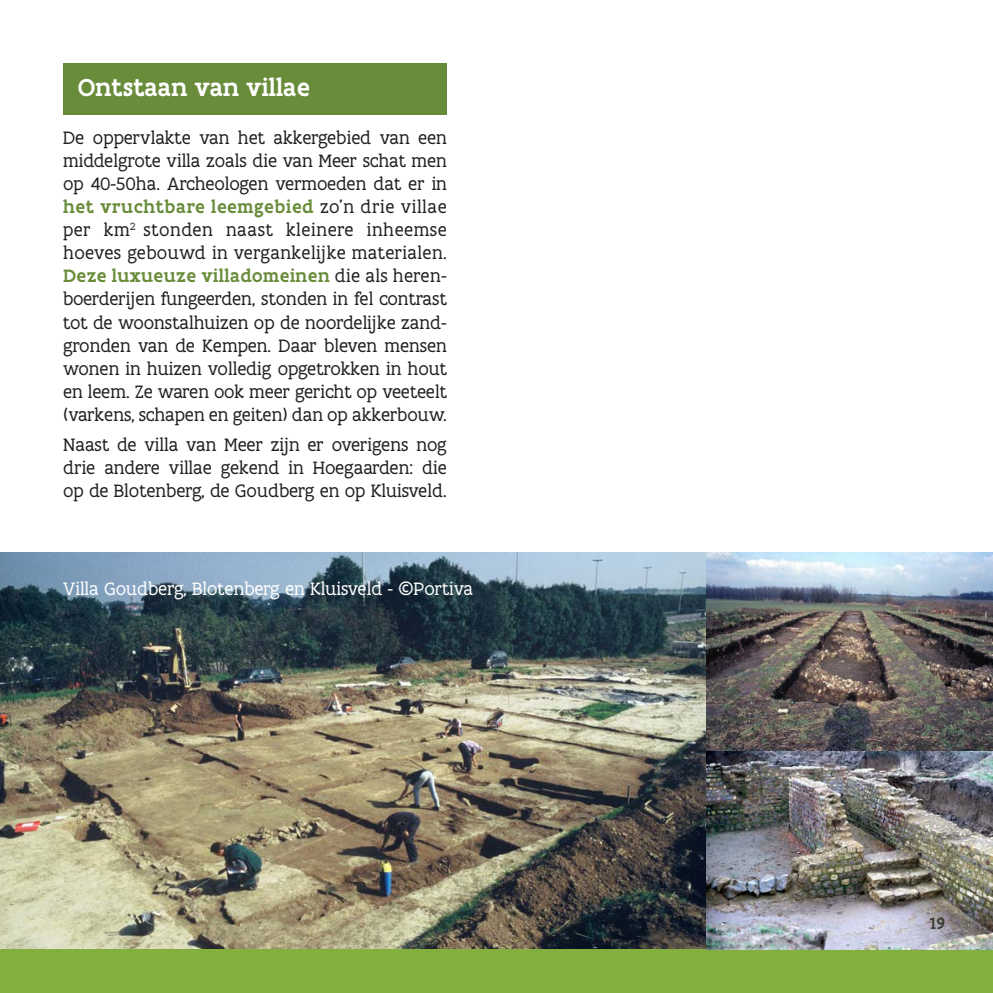
<style>
.page{position:relative;width:993px;height:993px;background:#fff}
.page>*{position:absolute;margin:0;border:0;box-sizing:border-box;transform-origin:0 0}
.t1{font:500 26.25px "Flanders Art Serif";color:#fff}
.t2{font:19.25px/23.1px "Flanders Art Serif";color:#231f20;text-align:justify}
.t3{font:19.25px "Flanders Art Serif";color:#fff}
.t4{font:500 17.5px "Flanders Art Serif";color:#383c32}
.s1{font-weight:500;color:#698c3a}
</style>
<div class="page">
<img style="left:0;top:552px;width:706px;height:397px">
<div style="left:0;top:949px;width:992px;height:43px;background:#83af3f"></div>
<div style="left:63px;top:63px;width:383px;height:51px;background:#698c3a"></div>
<img style="left:706px;top:750px;width:286px;height:199px">
<img style="left:706px;top:552px;width:286px;height:198px">
<p class="t1" style="left:78px;top:71px;width:234px">Ontstaan van villae</p>
<p class="t2" style="left:63px;top:126px;width:385px">De oppervlakte van het akkergebied van een middelgrote villa zoals die van Meer schat men op 40-50ha. Archeologen vermoeden dat er in <span class="s1">het vruchtbare leemgebied</span> zo’n drie villae</p>
<p class="t2" style="left:63px;top:218px;width:385px">per km<sup>2</sup> stonden naast kleinere inheemse hoeves gebouwd in vergankelijke materialen.<br><span class="s1">Deze luxueuze villadomeinen</span> die als heren-</p>
<p class="t2" style="left:63px;top:287px;width:385px">boerderijen fungeerden, stonden in fel contrast tot de woonstalhuizen op de noordelijke zand&shy;gronden van de Kempen. Daar bleven mensen wonen in huizen volledig opgetrokken in hout en leem. Ze waren ook meer gericht op veeteelt (varkens, schapen en geiten) dan op akkerbouw.</p>
<p class="t2" style="left:63px;top:433px;width:385px">Naast de villa van Meer zijn er overigens nog drie andere villae gekend in Hoegaarden: die op de Blotenberg, de Goudberg en op Kluisveld.</p>
<p class="t3" style="left:63px;top:577px;width:411px">Villa Goudberg, Blotenberg en Kluisveld - ©Portiva</p>
<p class="t4" style="left:929px;top:911px;width:17px">19</p>
</div>
